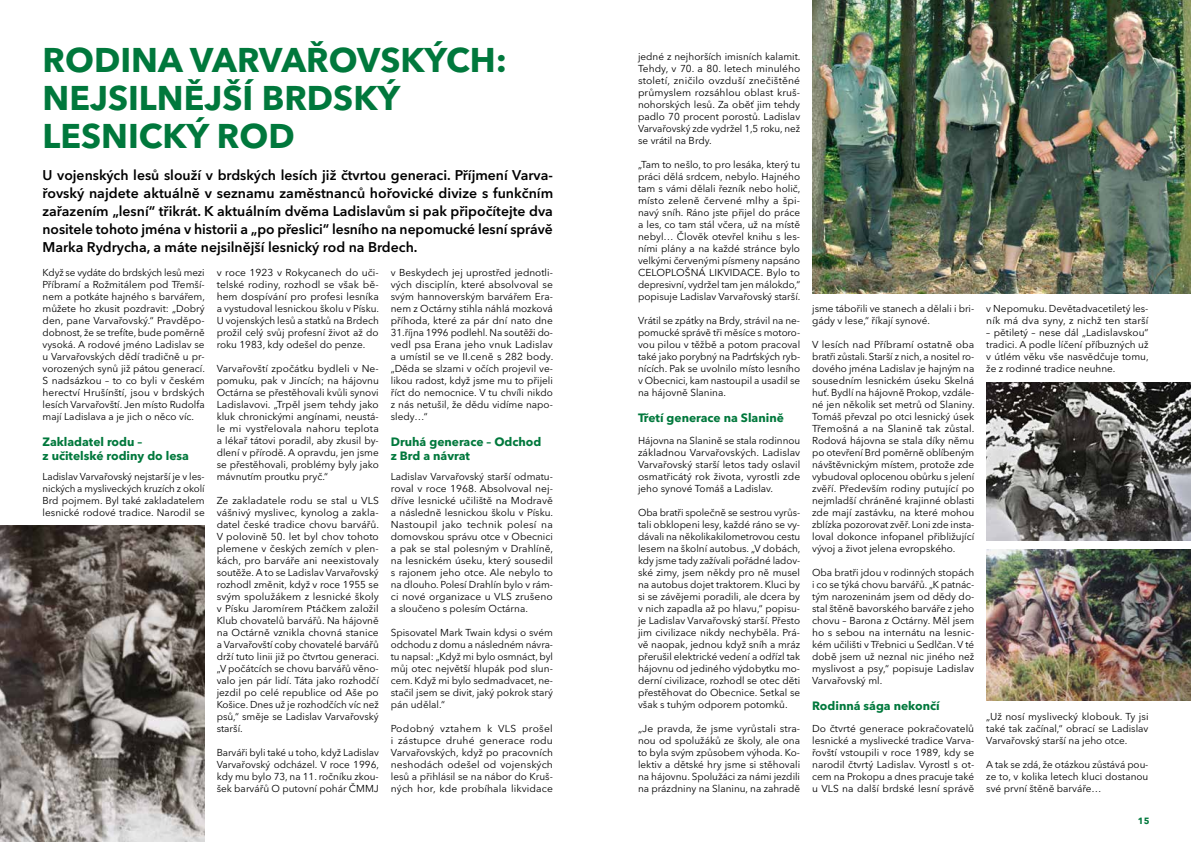
<style>
.page{position:relative;width:1191px;height:842px;background:#fff}
.page>*{position:absolute;margin:0;border:0;box-sizing:border-box;transform-origin:0 0}
.t1{font:700 34px/38px "Avenir Next LT Pro";color:#00783c}
.t2{font:600 14px/18px "Avenir Next LT Pro";color:#000;text-align:justify}
.t3{font:700 12px/14px "Avenir Next LT Pro";color:#00783c}
.t4{font:10px/12px "Avenir Next LT Pro";color:#000;text-align:justify}
.t5{font:700 9px "Avenir Next LT Pro";color:#00783c}
</style>
<div class="page">
<img style="left:812px;top:0;width:379px;height:294px">
<img style="left:986px;top:383px;width:205px;height:157px">
<img style="left:986px;top:549px;width:205px;height:152px">
<img style="left:0;top:526px;width:205px;height:316px">
<h1 class="t1" style="left:43px;top:41px;width:466px">RODINA VARVAŘOVSKÝCH:<br>NEJSILNĚJŠÍ BRDSKÝ<br>LESNICKÝ ROD</h1>
<p class="t2" style="left:43px;top:166px;width:512px">U vojenských lesů slouží v brdských lesích již čtvrtou generaci. Příjmení Varva&shy;řovský najdete aktuálně v seznamu zaměstnanců hořovické divize s funkčním zařazením „lesní“ třikrát. K aktuálním dvěma Ladislavům si pak připočítejte dva nositele tohoto jména v historii a „po přeslici“ lesního na nepomucké lesní správě Marka Rydrycha, a máte nejsilnější lesnický rod na Brdech.</p>
<p class="t4" style="left:43px;top:266px;width:164px">Když se vydáte do brdských lesů mezi Příbramí a Rožmitálem pod Třemší&shy;nem a potkáte hajného s barvářem, můžete ho zkusit pozdravit: „Dobrý den, pane Varvařovský.“ Pravděpo&shy;dobnost, že se trefíte, bude poměrně vysoká. A rodové jméno Ladislav se u Varvařovských dědí tradičně u pr&shy;vorozených synů již pátou generací.<br>S nadsázkou – to co byli v českém herectví Hrušínští, jsou v brdských lesích Varvařovští. Jen místo Rudolfa mají Ladislava a je jich o něco víc.</p>
<p class="t3" style="left:43px;top:435px;width:148px">Zakladatel rodu –<br>z učitelské rodiny do lesa</p>
<p class="t4" style="left:43px;top:470px;width:164px">Ladislav Varvařovský nejstarší je v les&shy;nických a mysliveckých kruzích z okolí Brd pojmem. Byl také zakladatelem lesnické rodové tradice. Narodil se</p>
<p class="t4" style="left:217px;top:266px;width:164px">v roce 1923 v Rokycanech do uči&shy;telské rodiny, rozhodl se však bě&shy;hem dospívání pro profesi lesníka a vystudoval lesnickou školu v Písku.<br>U vojenských lesů a statků na Brdech prožil celý svůj profesní život až do roku 1983, kdy odešel do penze.</p>
<p class="t4" style="left:217px;top:362px;width:164px">Varvařovští zpočátku bydleli v Ne&shy;pomuku, pak v Jincích; na hájovnu Octárna se přestěhovali kvůli synovi Ladislavovi. „Trpěl jsem tehdy jako kluk chronickými angínami, neustá&shy;le mi vystřelovala nahoru teplota a lékař tátovi poradil, aby zkusil by&shy;dlení v přírodě. A opravdu, jen jsme se přestěhovali, problémy byly jako mávnutím proutku pryč.“</p>
<p class="t4" style="left:217px;top:494px;width:164px">Ze zakladatele rodu se stal u VLS vášnivý myslivec, kynolog a zakla&shy;datel české tradice chovu barvářů.<br>V polovině 50. let byl chov tohoto plemene v českých zemích v plen&shy;kách, pro barváře ani neexistovaly soutěže. A to se Ladislav Varvařovský rozhodl změnit, když v roce 1955 se svým spolužákem z lesnické školy v Písku Jaromírem Ptáčkem založil Klub chovatelů barvářů. Na hájovně na Octárně vznikla chovná stanice a Varvařovští coby chovatelé barvářů drží tuto linii již po čtvrtou generaci. „V počátcích se chovu barvářů věno&shy;valo jen pár lidí. Táta jako rozhodčí jezdil po celé republice od Aše po Košice. Dnes už je rozhodčích víc než psů,“ směje se Ladislav Varvařovský starší.</p>
<p class="t4" style="left:217px;top:746px;width:164px">Barváři byli také u toho, když Ladislav Varvařovský odcházel. V roce 1996, kdy mu bylo 73, na 11. ročníku zkou&shy;šek barvářů O putovní pohár ČMMJ</p>
<p class="t4" style="left:391px;top:266px;width:164px">v Beskydech jej uprostřed jednotli&shy;vých disciplín, které absolvoval se svým hannoverským barvářem Era&shy;nem z Octárny stihla náhlá mozková příhoda, které za pár dní nato dne 31.října 1996 podlehl. Na soutěži do&shy;vedl psa Erana jeho vnuk Ladislav a umístil se ve II.ceně s 282 body. „Děda se slzami v očích projevil ve&shy;likou radost, když jsme mu to přijeli říct do nemocnice. V tu chvíli nikdo z nás netušil, že dědu vidíme napo&shy;sledy…“</p>
<p class="t3" style="left:391px;top:435px;width:152px">Druhá generace – Odchod z Brd a návrat</p>
<p class="t4" style="left:391px;top:470px;width:164px">Ladislav Varvařovský starší odmatu&shy;roval v roce 1968. Absolvoval nej&shy;dříve lesnické učiliště na Modravě a následně lesnickou školu v Písku.<br>Nastoupil jako technik polesí na domovskou správu otce v Obecnici a pak se stal polesným v Drahlíně, na lesnickém úseku, který sousedil s rajonem jeho otce. Ale nebylo to na dlouho. Polesí Drahlín bylo v rám&shy;ci nové organizace u VLS zrušeno a sloučeno s polesím Octárna.</p>
<p class="t4" style="left:391px;top:626px;width:164px">Spisovatel Mark Twain kdysi o svém odchodu z domu a následném návra&shy;tu napsal: „Když mi bylo osmnáct, byl můj otec největší hlupák pod slun&shy;cem. Když mi bylo sedmadvacet, ne&shy;stačil jsem se divit, jaký pokrok starý pán udělal.“</p>
<p class="t4" style="left:391px;top:722px;width:164px">Podobný vztahem k VLS prošel i zástupce druhé generace rodu Varvařovských, když po pracovních neshodách odešel od vojenských lesů a přihlásil se na nábor do Kruš&shy;ných hor, kde probíhala likvidace</p>
<p class="t4" style="left:638px;top:50px;width:164px">jedné z nejhorších imisních kalamit.<br>Tehdy, v 70. a 80. letech minulého století, zničilo ovzduší znečištěné průmyslem rozsáhlou oblast kruš&shy;nohorských lesů. Za oběť jim tehdy padlo 70 procent porostů. Ladislav Varvařovský zde vydržel 1,5 roku, než se vrátil na Brdy.</p>
<p class="t4" style="left:638px;top:158px;width:164px">„Tam to nešlo, to pro lesáka, který tu práci dělá srdcem, nebylo. Hajného tam s vámi dělali řezník nebo holič, místo zeleně červené mlhy a špi&shy;navý sníh. Ráno jste přijel do práce a les, co tam stál včera, už na místě nebyl… Člověk otevřel knihu s les&shy;ními plány a na každé stránce bylo velkými červenými písmeny napsáno CELOPLOŠNÁ LIKVIDACE. Bylo to depresivní, vydržel tam jen málokdo,“ popisuje Ladislav Varvařovský starší.</p>
<p class="t4" style="left:638px;top:314px;width:164px">Vrátil se zpátky na Brdy, strávil na ne&shy;pomucké správě tři měsíce s motoro&shy;vou pilou v těžbě a potom pracoval také jako porybný na Padrťských ryb&shy;nících. Pak se uvolnilo místo lesního v Obecnici, kam nastoupil a usadil se na hájovně Slanina.</p>
<p class="t3" style="left:638px;top:411px;width:147px">Třetí generace na Slanině</p>
<p class="t4" style="left:638px;top:434px;width:164px">Hájovna na Slanině se stala rodinnou základnou Varvařovských. Ladislav Varvařovský starší letos tady oslavil osmatřicátý rok života, vyrostli zde jeho synové Tomáš a Ladislav.</p>
<p class="t4" style="left:638px;top:506px;width:164px">Oba bratři společně se sestrou vyrůs&shy;tali obklopeni lesy, každé ráno se vy&shy;dávali na několikakilometrovou cestu lesem na školní autobus. „V dobách, kdy jsme tady zažívali pořádné ladov&shy;ské zimy, jsem někdy pro ně musel na autobus dojet traktorem. Kluci by si se závějemi poradili, ale dcera by v nich zapadla až po hlavu,“ popisu&shy;je Ladislav Varvařovský starší. Přesto jim civilizace nikdy nechyběla. Prá&shy;vě naopak, jednou když sníh a mráz přerušil elektrické vedení a odřízl tak hájovnu od jediného výdobytku mo&shy;derní civilizace, rozhodl se otec děti přestěhovat do Obecnice. Setkal se však s tuhým odporem potomků.</p>
<p class="t4" style="left:638px;top:722px;width:164px">„Je pravda, že jsme vyrůstali stra&shy;nou od spolužáků ze školy, ale ona to byla svým způsobem výhoda. Ko&shy;lektiv a dětské hry jsme si stěhovali na hájovnu. Spolužáci za námi jezdili na prázdniny na Slaninu, na zahradě</p>
<p class="t4" style="left:812px;top:302px;width:164px">jsme tábořili ve stanech a dělali i bri&shy;gády v lese,“ říkají synové.</p>
<p class="t4" style="left:812px;top:338px;width:164px">V lesích nad Příbramí ostatně oba bratři zůstali. Starší z nich, a nositel ro&shy;dového jména Ladislav je hajným na sousedním lesnickém úseku Skelná huť. Bydlí na hájovně Prokop, vzdále&shy;né jen několik set metrů od Slaniny.<br>Tomáš převzal po otci lesnický úsek Třemošná a na Slanině tak zůstal.<br>Rodová hájovna se stala díky němu po otevření Brd poměrně oblíbeným návštěvnickým místem, protože zde vybudoval oplocenou obůrku s jelení zvěří. Především rodiny putující po nejmladší chráněné krajinné oblasti zde mají zastávku, na které mohou zblízka pozorovat zvěř. Loni zde insta&shy;loval dokonce infopanel přibližující vývoj a život jelena evropského.</p>
<p class="t4" style="left:812px;top:566px;width:164px">Oba bratři jdou v rodinných stopách i co se týká chovu barvářů. „K patnác&shy;tým narozeninám jsem od dědy do&shy;stal štěně bavorského barváře z jeho chovu – Barona z Octárny. Měl jsem ho s sebou na internátu na lesnic&shy;kém učilišti v Třebnici u Sedlčan. V té době jsem už neznal nic jiného než myslivost a psy,“ popisuje Ladislav Varvařovský ml.</p>
<p class="t3" style="left:812px;top:699px;width:129px">Rodinná sága nekončí</p>
<p class="t4" style="left:812px;top:722px;width:164px">Do čtvrté generace pokračovatelů lesnické a myslivecké tradice Varva&shy;řovští vstoupili v roce 1989, kdy se narodil čtvrtý Ladislav. Vyrostl s ot&shy;cem na Prokopu a dnes pracuje také u VLS na další brdské lesní správě</p>
<p class="t4" style="left:986px;top:302px;width:164px">v Nepomuku. Devětadvacetiletý les&shy;ník má dva syny, z nichž ten starší</p>
<p class="t4" style="left:986px;top:326px;width:164px">– pětiletý – nese dál „Ladislavskou“ tradici. A podle líčení příbuzných už v útlém věku vše nasvědčuje tomu, že z rodinné tradice neuhne.</p>
<p class="t4" style="left:986px;top:710px;width:164px">„Už nosí myslivecký klobouk. Ty jsi také tak začínal,“ obrací se Ladislav Varvařovský starší na jeho otce.</p>
<p class="t4" style="left:986px;top:758px;width:164px">A tak se zdá, že otázkou zůstává pou&shy;ze to, v kolika letech kluci dostanou své první štěně barváře…</p>
<p class="t5" style="left:1137px;top:816px;width:13px">15</p>
</div>
